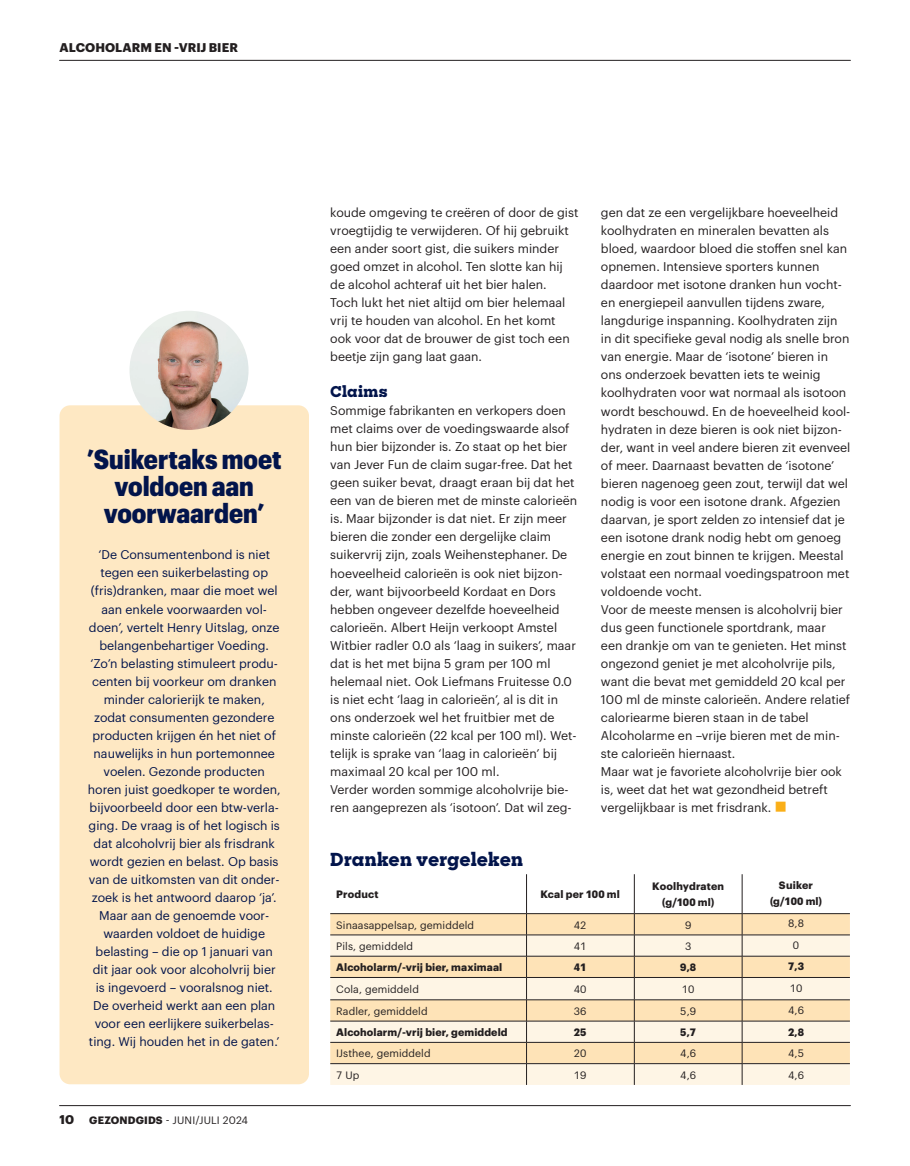
<style>
.page{position:relative;width:910px;height:1166px;background:#fff}
.page>*{position:absolute;margin:0;border:0;box-sizing:border-box;transform-origin:0 0}
.t1{font:900 27px/27px "Graphik Compact";color:#02144b;text-align:center}
.t2{font:800 18px "Sharp Slab";color:#02144b}
.t3{font:800 15px "Sharp Slab";letter-spacing:.02em;color:#02144b}
.t4{font:12.3px/18px "Graphik";color:#231f20}
.t5{font:12.3px/18px "Graphik";color:#02144b;text-align:center}
.t6{font:700 12.3px "Graphik";letter-spacing:.005em;color:#231f20}
.t7{font:10.5px "Graphik";letter-spacing:.01em;color:#231f20}
.t8{font:700 10.5px/16.5px "Graphik";letter-spacing:.01em;color:#231f20;text-align:center}
.s1{font-weight:700;font-size:12.3px}
.s2{font-weight:700}
.s3{color:#faaf18}
</style>
<div class="page">
<hr style="left:60px;top:60px;width:790px;height:1px;background:#231f20">
<hr style="left:60px;top:1104px;width:790px;height:1px;background:#231f20">
<div style="left:60px;top:405px;width:249px;height:678px;background:#fee8c3;border-radius:11px"></div>
<img style="left:129px;top:310px;width:120px;height:120px;border-radius:60px">
<div style="left:330px;top:914px;width:520px;height:20px;background:#fee3b7"></div>
<svg style="left:330px;top:935px;width:520px;height:149px;background:#f7e7cc"></svg>
<hr style="left:526px;top:873px;width:1px;height:40px;background:#231f20">
<hr style="left:634px;top:873px;width:1px;height:40px;background:#231f20">
<hr style="left:742px;top:873px;width:1px;height:40px;background:#231f20">
<hr style="left:330px;top:913px;width:196px;height:1px;background:#231f20">
<hr style="left:526px;top:913px;width:108px;height:1px;background:#231f20">
<hr style="left:634px;top:913px;width:108px;height:1px;background:#231f20">
<hr style="left:742px;top:913px;width:108px;height:1px;background:#231f20">
<hr style="left:330px;top:934px;width:196px;height:1px;background:#231f20">
<hr style="left:526px;top:934px;width:108px;height:1px;background:#231f20">
<hr style="left:634px;top:934px;width:108px;height:1px;background:#231f20">
<hr style="left:742px;top:934px;width:108px;height:1px;background:#231f20">
<hr style="left:330px;top:955px;width:196px;height:1px;background:#231f20">
<hr style="left:526px;top:955px;width:108px;height:1px;background:#231f20">
<hr style="left:634px;top:955px;width:108px;height:1px;background:#231f20">
<hr style="left:742px;top:955px;width:108px;height:1px;background:#231f20">
<hr style="left:330px;top:976px;width:196px;height:1px;background:#231f20">
<hr style="left:526px;top:976px;width:108px;height:1px;background:#231f20">
<hr style="left:634px;top:976px;width:108px;height:1px;background:#231f20">
<hr style="left:742px;top:976px;width:108px;height:1px;background:#231f20">
<hr style="left:330px;top:999px;width:196px;height:1px;background:#231f20">
<hr style="left:526px;top:999px;width:108px;height:1px;background:#231f20">
<hr style="left:634px;top:999px;width:108px;height:1px;background:#231f20">
<hr style="left:742px;top:999px;width:108px;height:1px;background:#231f20">
<hr style="left:330px;top:1020px;width:196px;height:1px;background:#231f20">
<hr style="left:526px;top:1020px;width:108px;height:1px;background:#231f20">
<hr style="left:634px;top:1020px;width:108px;height:1px;background:#231f20">
<hr style="left:742px;top:1020px;width:108px;height:1px;background:#231f20">
<hr style="left:330px;top:1041px;width:196px;height:1px;background:#231f20">
<hr style="left:526px;top:1041px;width:108px;height:1px;background:#231f20">
<hr style="left:634px;top:1041px;width:108px;height:1px;background:#231f20">
<hr style="left:742px;top:1041px;width:108px;height:1px;background:#231f20">
<hr style="left:330px;top:1063px;width:196px;height:1px;background:#231f20">
<hr style="left:526px;top:1063px;width:108px;height:1px;background:#231f20">
<svg style="left:526px;top:913px;width:1px;height:171px"></svg>
<hr style="left:634px;top:1063px;width:108px;height:1px;background:#231f20">
<svg style="left:634px;top:913px;width:1px;height:171px"></svg>
<hr style="left:742px;top:1063px;width:108px;height:1px;background:#231f20">
<svg style="left:742px;top:913px;width:1px;height:171px"></svg>
<p class="t6" style="left:60px;top:38px;width:180px">ALCOHOLARM EN -VRIJ BIER</p>
<h1 class="t1" style="left:87px;top:443px;width:196px">’Suikertaks moet voldoen aan voorwaarden’</h1>
<p class="t5" style="left:88px;top:545px;width:194px">‘De Consumentenbond is niet tegen een suikerbelasting op (fris)dranken, maar die moet wel aan enkele voorwaarden vol&shy;doen’, vertelt Henry U itslag, onze belangenbehartiger Voeding. ‘Zo’n belasting stimuleert produ&shy;centen bij voorkeur om dranken minder calorierijk te maken, zodat consumenten gezondere producten krijgen én het niet of nauwelijks in hun portemonnee voelen. Gezonde producten horen juist goedkoper te worden, bijvoorbeeld door een btw-verla&shy;ging. De vraag is of het logisch is dat alcoholvrij bier als frisdrank wordt gezien en belast. Op basis van de uitkomsten van dit onder&shy;zoek is het antwoord daarop ‘ja’.<br>Maar aan de genoemde voor&shy;waarden voldoet de huidige belasting – die op 1 januari van dit jaar ook voor alcoholvrij bier is ingevoerd – vooralsnog niet.<br>De overheid werkt aan een plan voor een eerlijkere suikerbelas&shy;ting. Wij houden het in de gaten.’</p>
<p class="t7" style="left:60px;top:1112px;width:190px"><span class="s1">10</span> <span class="s2">GEZONDGIDS</span> - juni/juli 2024</p>
<p class="t4" style="left:330px;top:203px;width:250px">koude omgeving te creëren of door de gist vroegtijdig te verwijderen. Of hij gebruikt een ander soort gist, die suikers minder goed omzet in alcohol. Ten slotte kan hij de alcohol achteraf uit het bier halen.<br>Toch lukt het niet altijd om bier helemaal vrij te houden van alcohol. En het komt ook voor dat de brouwer de gist toch een beetje zijn gang laat gaan.</p>
<p class="t3" style="left:330px;top:381px;width:59px">Claims</p>
<p class="t4" style="left:330px;top:401px;width:248px">Sommige fabrikanten en verkopers doen met claims over de voedingswaarde alsof hun bier bijzonder is. Zo staat op het bier van Jever Fun de claim sugar-free. Dat het geen suiker bevat, draagt eraan bij dat het een van de bieren met de minste calorieën is. Maar bijzonder is dat niet. Er zijn meer bieren die zonder een dergelijke claim suikervrij zijn, zoals Weihenstephaner. De hoeveelheid calorieën is ook niet bijzon&shy;der, want bijvoorbeeld Kordaat en Dors hebben ongeveer dezelfde hoeveelheid calorieën. Albert Heijn verkoopt Amstel Witbier radler 0.0 als ‘laag in suikers’, maar dat is het met bijna 5 gram per 100 ml helemaal niet. Ook Liefmans Fruitesse 0.0 is niet echt ‘laag in calorieën’, al is dit in ons onderzoek wel het fruitbier met de minste calorieën (22 kcal per 100 ml). Wet&shy;telijk is sprake van ‘laag in calorieën’ bij maximaal 20 kcal per 100 ml.<br>Verder worden sommige alcoholvrije bie&shy;ren aangeprezen als ‘isotoon’. Dat wil zeg-</p>
<p class="t4" style="left:601px;top:203px;width:251px">gen dat ze een vergelijkbare hoeveelheid koolhydraten en mineralen bevatten als bloed, waardoor bloed die stoffen snel kan opnemen. I ntensieve sporters kunnen daardoor met isotone dranken hun vocht&shy;en energiepeil aanvullen tijdens zware, langdurige inspanning. Koolhydraten zijn in dit specifieke geval nodig als snelle bron van energie. Maar de ‘isotone’ bieren in ons onderzoek bevatten iets te weinig koolhydraten voor wat normaal als isotoon wordt beschouwd. En de hoeveelheid kool&shy;hydraten in deze bieren is ook niet bijzon&shy;der, want in veel andere bieren zit evenveel of meer. Daarnaast bevatten de ‘isotone’ bieren nagenoeg geen zout, terwijl dat wel nodig is voor een isotone drank. Afgezien daarvan, je sport zelden zo intensief dat je een isotone drank nodig hebt om genoeg energie en zout binnen te krijgen. Meestal volstaat een normaal voedingspatroon met voldoende vocht.<br>Voor de meeste mensen is alcoholvrij bier dus geen functionele sportdrank, maar een drankje om van te genieten. Het minst ongezond geniet je met alcoholvrije pils, want die bevat met gemiddeld 20 kcal per 100 ml de minste calorieën. Andere relatief caloriearme bieren staan in de tabel Alcoholarme en –vrije bieren met de min&shy;ste calorieën hiernaast.<br>Maar wat je favoriete alcoholvrije bier ook is, weet dat het wat gezondheid betreft vergelijkbaar is met frisdrank. <span class="s3">■</span></p>
<h2 class="t2" style="left:330px;top:846px;width:194px">Dranken vergeleken</h2>
<p class="t8" style="left:336px;top:884px;width:44px">Product</p>
<p class="t8" style="left:540px;top:884px;width:81px">Kcal per 100 ml</p>
<p class="t8" style="left:652px;top:876px;width:73px">Koolhydraten (g/100 ml)</p>
<p class="t8" style="left:770px;top:875px;width:54px">Suiker (g/100 ml)</p>
<p class="t7" style="left:336px;top:916px;width:139px">Sinaasappelsap, gemiddeld</p>
<p class="t7" style="left:574px;top:916px;width:14px">42</p>
<p class="t7" style="left:685px;top:916px;width:8px">9</p>
<p class="t7" style="left:788px;top:915px;width:17px">8,8</p>
<p class="t7" style="left:336px;top:937px;width:78px">Pils, gemiddeld</p>
<p class="t7" style="left:574px;top:937px;width:14px">41</p>
<p class="t7" style="left:685px;top:937px;width:8px">3</p>
<p class="t7" style="left:793px;top:936px;width:8px">0</p>
<p class="t8" style="left:336px;top:957px;width:167px">Alcoholarm/-vrij bier, maximaal</p>
<p class="t8" style="left:574px;top:957px;width:14px">41</p>
<p class="t8" style="left:680px;top:957px;width:17px">9,8</p>
<p class="t8" style="left:788px;top:956px;width:17px">7,3</p>
<p class="t7" style="left:336px;top:980px;width:84px">Cola, gemiddeld</p>
<p class="t7" style="left:574px;top:980px;width:14px">40</p>
<p class="t7" style="left:682px;top:980px;width:14px">10</p>
<p class="t7" style="left:790px;top:979px;width:14px">10</p>
<p class="t7" style="left:336px;top:1002px;width:93px">Radler, gemiddeld</p>
<p class="t7" style="left:574px;top:1002px;width:14px">36</p>
<p class="t7" style="left:680px;top:1002px;width:17px">5,9</p>
<p class="t7" style="left:788px;top:1001px;width:17px">4,6</p>
<p class="t8" style="left:336px;top:1022px;width:173px">Alcoholarm/-vrij bier, gemiddeld</p>
<p class="t8" style="left:574px;top:1022px;width:14px">25</p>
<p class="t8" style="left:680px;top:1022px;width:17px">5,7</p>
<p class="t8" style="left:788px;top:1022px;width:17px">2,8</p>
<p class="t7" style="left:336px;top:1045px;width:96px">IJsthee, gemiddeld</p>
<p class="t7" style="left:574px;top:1045px;width:14px">20</p>
<p class="t7" style="left:680px;top:1045px;width:17px">4,6</p>
<p class="t7" style="left:788px;top:1045px;width:17px">4,5</p>
<p class="t7" style="left:336px;top:1066px;width:25px">7 Up</p>
<p class="t7" style="left:574px;top:1066px;width:14px">19</p>
<p class="t7" style="left:680px;top:1066px;width:17px">4,6</p>
<p class="t7" style="left:788px;top:1066px;width:17px">4,6</p>
</div>
